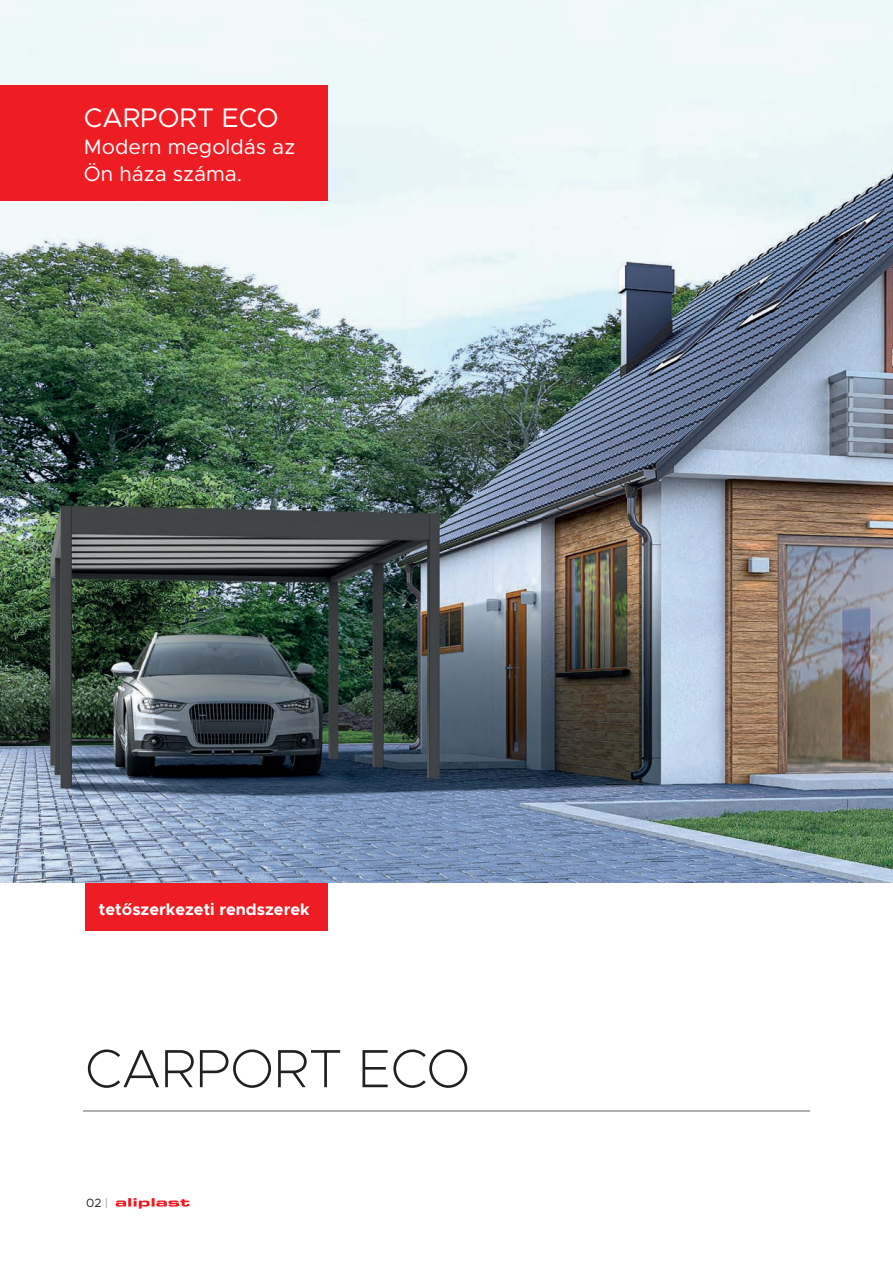
<style>
.page{position:relative;width:893px;height:1263px;background:#fff}
.page>*{position:absolute;margin:0;border:0;box-sizing:border-box;transform-origin:0 0}
.t1{font:200 54px "Metropolis";color:#231f20}
.t2{font:27px "Metropolis";color:#fff}
.t3{font:21px/27px "Metropolis";color:#fff}
.t4{font:700 16.5px "Metropolis";color:#fff}
.t5{font:12px "Metropolis";color:#231f20}
.s1{color:#939598}
</style>
<div class="page">
<svg style="left:116px;top:1198px;width:74px;height:10px"></svg>
<div style="left:85px;top:792px;width:243px;height:138px;background:#ee1d23"></div>
<img style="left:0;top:0;width:893px;height:883px">
<hr style="left:83px;top:1110px;width:727px;height:2px;background:#939598">
<div style="left:0;top:85px;width:327px;height:116px;background:#ee1d23"></div>
<p class="t2" style="left:84px;top:101px;width:196px">CARPORT ECO</p>
<p class="t3" style="left:84px;top:133px;width:213px">Modern megoldás az<br>Ön háza száma.</p>
<p class="t4" style="left:99px;top:899px;width:212px">tetőszerkezeti rendszerek</p>
<h1 class="t1" style="left:85px;top:1035px;width:387px">CARPORT ECO</h1>
<p class="t5" style="left:86px;top:1195px;width:24px">02 <span class="s1">|</span></p>
</div>
